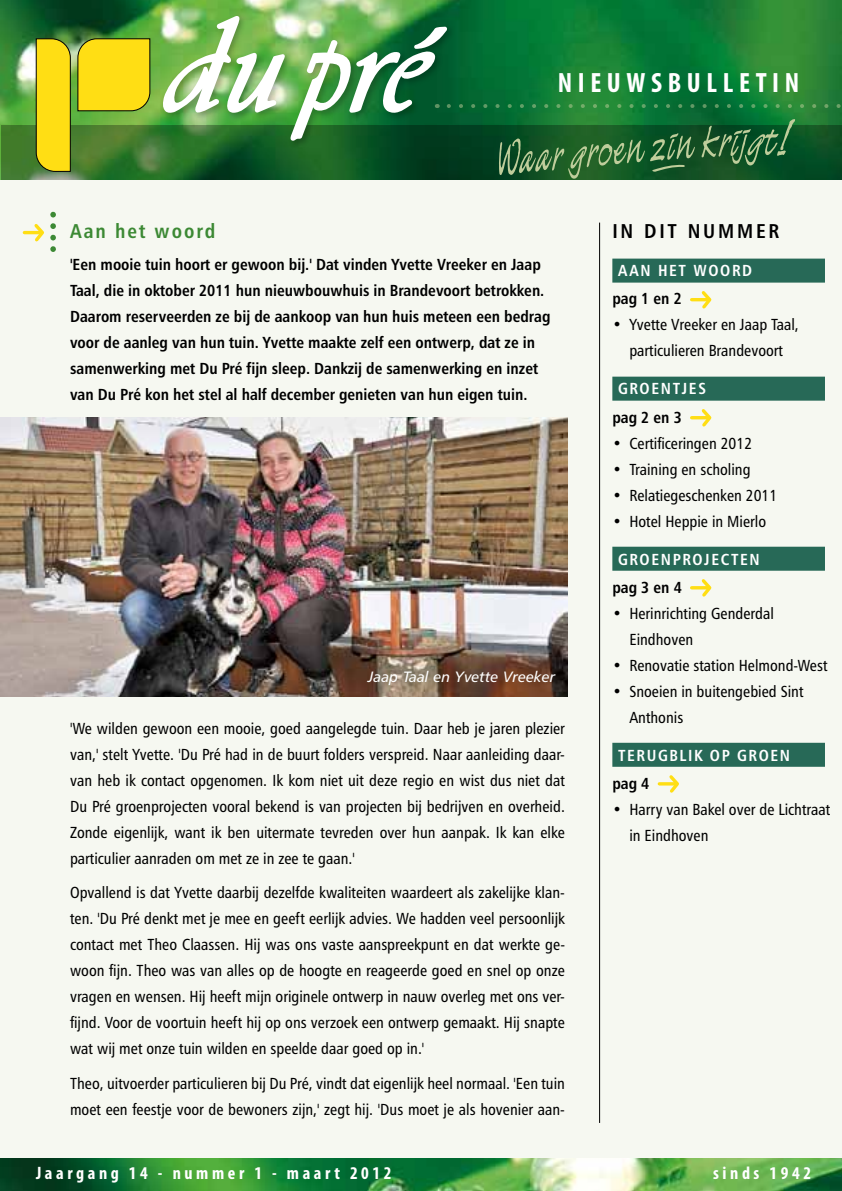
<style>
.page{position:relative;width:842px;height:1191px;background:#fff}
.page>*{position:absolute;margin:0;border:0;box-sizing:border-box;transform-origin:0 0}
.t1{font:700 condensed 28px "Myriad Pro";letter-spacing:.2em;color:#fff}
.t2{font:20px "Humanist 777 BT Bold Condensed B";letter-spacing:.1em;color:#3c8934}
.t3{font:20px "Humanist 777 BT Bold Condensed B";letter-spacing:.14em;color:#000}
.t4{font:700 condensed 18px "Myriad Pro";letter-spacing:.2em;color:#fff}
.t5{font:16px/26px "Humanist 777 BT Roman Condensed B";color:#000}
.t6{font:16px/26px "Humanist 777 BT Bold Condensed B";color:#000}
.t7{font:16px "Humanist 777 BT Bold Condensed B";letter-spacing:.1em;color:#fff}
.t8{font:15px "Humanist 777 BT Italic B";color:#fff}
</style>
<div class="page">
<div style="left:0;top:0;width:842px;height:1186px;background:#f6f8f1"></div>
<img style="left:0;top:1158px;width:842px;height:33px">
<img style="left:0;top:0;width:842px;height:180px">
<svg style="left:1px;top:125px;width:841px;height:55px;background:#417832"></svg>
<svg style="left:36px;top:38px;width:35px;height:134px;background:#e8cd14"></svg>
<svg style="left:77px;top:38px;width:74px;height:73px;background:#ecd015"></svg>
<img style="left:158px;top:11px;width:299px;height:140px">
<svg style="left:162px;top:16px;width:680px;height:163px;background:#348146"></svg>
<div style="left:612px;top:259px;width:213px;height:24px;background:#276957"></div>
<div style="left:612px;top:377px;width:213px;height:24px;background:#276957"></div>
<div style="left:612px;top:547px;width:213px;height:24px;background:#276957"></div>
<div style="left:612px;top:743px;width:213px;height:24px;background:#276957"></div>
<hr style="left:692px;top:298px;width:17px;height:3px;background:#ffde14">
<svg style="left:699px;top:291px;width:13px;height:18px"></svg>
<hr style="left:692px;top:416px;width:17px;height:3px;background:#ffde14">
<svg style="left:699px;top:409px;width:13px;height:18px"></svg>
<hr style="left:692px;top:586px;width:17px;height:3px;background:#ffde14">
<svg style="left:699px;top:579px;width:13px;height:18px"></svg>
<hr style="left:659px;top:782px;width:17px;height:3px;background:#ffde14">
<svg style="left:666px;top:775px;width:13px;height:18px"></svg>
<hr style="left:599px;top:223px;width:1px;height:900px;background:#000">
<hr style="left:24px;top:231px;width:17px;height:3px;background:#ffde14">
<svg style="left:31px;top:214px;width:25px;height:38px"></svg>
<img style="left:0;top:417px;width:567px;height:279px">
<h1 class="t1" style="left:558px;top:65px;width:243px">NIEUWSBULLETIN</h1>
<p class="t2" style="left:70px;top:218px;width:147px">Aan het woord</p>
<p class="t6" style="left:70px;top:251px;width:482px">'Een mooie tuin hoort er gewoon bij.' Dat vinden Yvette Vreeker en Jaap Taal, die in oktober 2011 hun nieuwbouwhuis in Brandevoort betrokken.<br>Daarom reserveerden ze bij de aankoop van hun huis meteen een bedrag voor de aanleg van hun tuin. Yvette maakte zelf een ontwerp, dat ze in samenwerking met Du Pré fijn sleep. Dankzij de samenwerking en inzet van Du Pré kon het stel al half december genieten van hun eigen tuin.</p>
<p class="t8" style="left:368px;top:667px;width:189px">Jaap Taal en Yvette Vreeker</p>
<p class="t5" style="left:70px;top:715px;width:496px;text-align:justify">'We wilden gewoon een mooie, goed aangelegde tuin. Daar heb je jaren plezier van,' stelt Yvette. 'Du Pré had in de buurt folders verspreid. Naar aanleiding daar&shy;van heb ik contact opgenomen. Ik kom niet uit deze regio en wist dus niet dat Du Pré groenprojecten vooral bekend is van projecten bij bedrijven en overheid.<br>Zonde eigenlijk, want ik ben uitermate tevreden over hun aanpak. Ik kan elke particulier aanraden om met ze in zee te gaan.'</p>
<p class="t5" style="left:70px;top:879px;width:496px;text-align:justify">Opvallend is dat Yvette daarbij dezelfde kwaliteiten waardeert als zakelijke klan&shy;ten. 'Du Pré denkt met je mee en geeft eerlijk advies. We hadden veel persoonlijk contact met Theo Claassen. Hij was ons vaste aanspreekpunt en dat werkte ge&shy;woon fijn. Theo was van alles op de hoogte en reageerde goed en snel op onze vragen en wensen. Hij heeft mijn originele ontwerp in nauw overleg met ons ver&shy;fijnd. Voor de voortuin heeft hij op ons verzoek een ontwerp gemaakt. Hij snapte wat wij met onze tuin wilden en speelde daar goed op in.'</p>
<p class="t5" style="left:70px;top:1070px;width:496px">Theo, uitvoerder particulieren bij Du Pré, vindt dat eigenlijk heel normaal. 'Een tuin moet een feestje voor de bewoners zijn,' zegt hij. 'Dus moet je als hovenier aan-</p>
<p class="t3" style="left:612px;top:219px;width:168px">IN DIT NUMMER</p>
<p class="t7" style="left:618px;top:261px;width:12px">aan</p>
<p class="t7" style="left:658px;top:261px;width:85px">het woord</p>
<p class="t6" style="left:612px;top:285px;width:71px">pag 1 en 2</p>
<p class="t5" style="left:612px;top:311px;width:188px;text-align:center">• Yvette Vreeker en Jaap Taal, particulieren Brandevoort</p>
<p class="t7" style="left:618px;top:379px;width:89px">GroenTJES</p>
<p class="t6" style="left:612px;top:403px;width:71px">pag 2 en 3</p>
<p class="t5" style="left:612px;top:429px;width:141px">• Certificeringen 2012</p>
<p class="t5" style="left:612px;top:455px;width:140px">• Training en scholing</p>
<p class="t5" style="left:612px;top:481px;width:167px">• Relatiegeschenken 2011</p>
<p class="t5" style="left:612px;top:507px;width:155px">• Hotel Heppie in Mierlo</p>
<p class="t7" style="left:618px;top:549px;width:143px">Groen PROJECTEN</p>
<p class="t6" style="left:612px;top:573px;width:71px">pag 3 en 4</p>
<p class="t5" style="left:629px;top:599px;width:146px;text-indent:-17px">• Herinrichting Genderdal<br>Eindhoven</p>
<p class="t5" style="left:612px;top:651px;width:217px">• Renovatie station Helmond-West</p>
<p class="t5" style="left:629px;top:677px;width:176px;text-indent:-17px">• Snoeien in buitengebied Sint<br>Anthonis</p>
<p class="t7" style="left:618px;top:745px;width:11px">terugb</p>
<p class="t7" style="left:680px;top:745px;width:101px">lik op groen</p>
<p class="t6" style="left:612px;top:769px;width:39px">pag 4</p>
<p class="t5" style="left:629px;top:795px;width:202px;text-indent:-17px">• Harry van Bakel over de Lichtraat in Eindhoven</p>
<p class="t4" style="left:36px;top:1161px;width:357px">Jaargang 14 - nummer 1 - maart 2012</p>
<p class="t4" style="left:713px;top:1161px;width:99px">sinds 1942</p>
</div>
